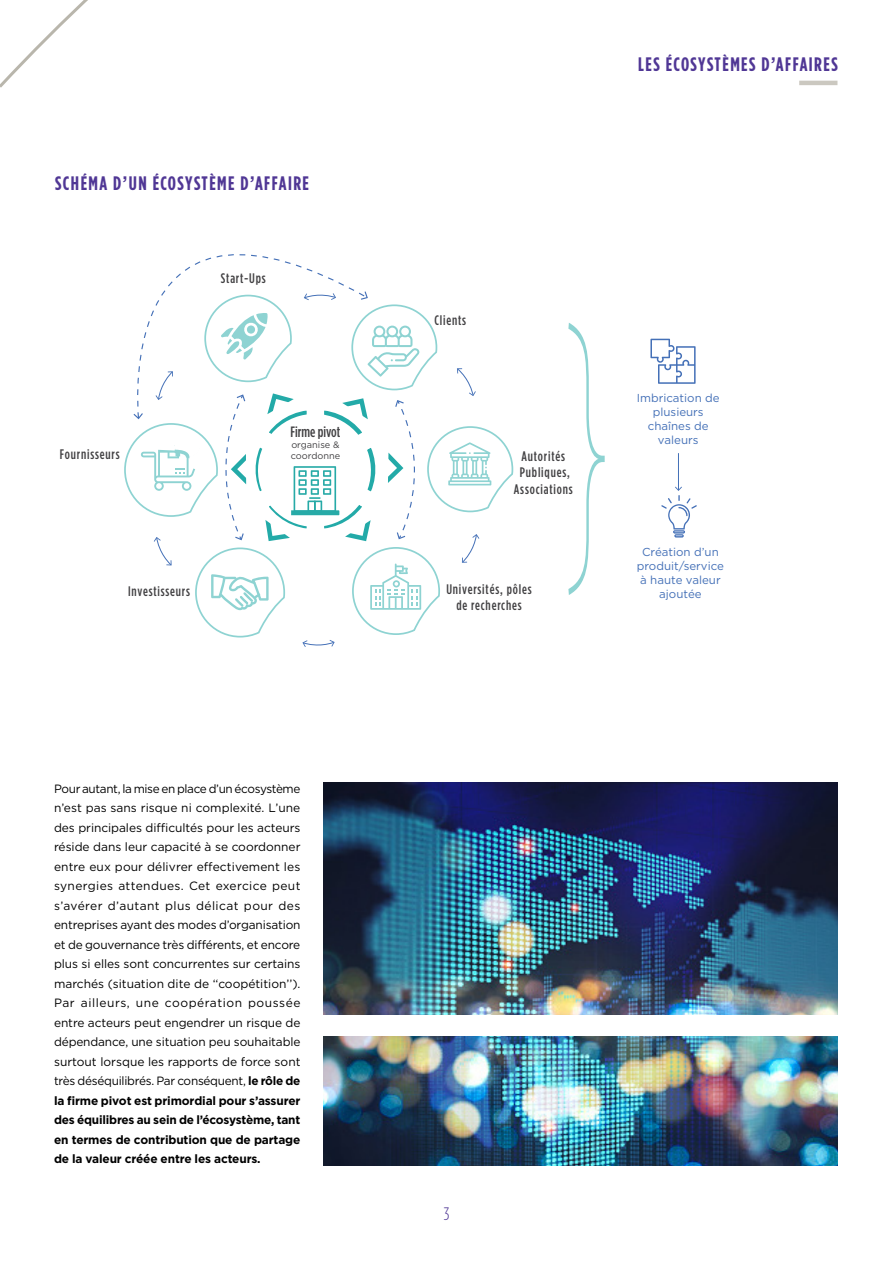
<style>
.page{position:relative;width:893px;height:1263px;background:#fff}
.page>*{position:absolute;margin:0;border:0;box-sizing:border-box;transform-origin:0 0}
.t1{font:700 19.5px "Gotham Condensed";letter-spacing:.075em;color:#503795}
.t2{font:300 18px "Gotham Condensed";color:#503795}
.t3{font:500 15px "Gotham Condensed";color:#414042}
.t4{font:500 13.8px/16.6px "Gotham Condensed";letter-spacing:.06em;color:#414042;text-align:center}
.t5{font:12px/19.5px "Gotham";letter-spacing:-.02em;color:#000;text-align:justify}
.t6{font:11.55px/13.8px "Gotham";color:#4470b7;text-align:center}
.t7{font:9.15px/11.1px "Gotham";color:#414042}
.s1{font-weight:700}
</style>
<div class="page">
<svg style="left:0;top:0;width:88px;height:88px"></svg>
<hr style="left:799px;top:81px;width:38px;height:4px;background:#cbc8c0">
<img style="left:323px;top:782px;width:515px;height:232px">
<img style="left:323px;top:1036px;width:515px;height:129px">
<svg style="left:568px;top:323px;width:37px;height:272px"></svg>
<svg style="left:650px;top:339px;width:46px;height:45px"></svg>
<hr style="left:678px;top:453px;width:1px;height:37px;background:#4470b7">
<svg style="left:661px;top:487px;width:36px;height:50px"></svg>
<svg style="left:164px;top:254px;width:191px;height:37px"></svg>
<svg style="left:124px;top:291px;width:390px;height:356px"></svg>
<h1 class="t1" style="left:55px;top:172px;width:255px">SCHÉMA D’UN ÉCOSYSTÈME D’AFFAIRE</h1>
<p class="t4" style="left:221px;top:269px;width:47px">Start-Ups</p>
<p class="t4" style="left:60px;top:445px;width:61px">Fournisseurs</p>
<p class="t4" style="left:128px;top:583px;width:63px">Investisseurs</p>
<p class="t3" style="left:291px;top:424px;width:51px">Firme pivot</p>
<p class="t7" style="left:291px;top:439px;width:51px">organise &amp; coordonne</p>
<p class="t5" style="left:54px;top:779px;width:248px">Pour autant, la mise en place d’un écosystème n’est pas sans risque ni complexité. L’une des principales difficultés pour les acteurs réside dans leur capacité à se coordonner entre eux pour délivrer effectivement les synergies attendues. Cet exercice peut s’avérer d’autant plus délicat pour des entreprises ayant des modes d’organisation et de gouvernance très différents, et encore plus si elles sont concurrentes sur certains marchés (situation dite de ‘‘coopétition’’).<br>Par ailleurs, une coopération poussée entre acteurs peut engendrer un risque de dépendance, une situation peu souhaitable surtout lorsque les rapports de force sont très déséquilibrés. Par conséquent, <span class="s1">le rôle de la firme pivot est primordial pour s’assurer des équilibres au sein de l’écosystème, tant en termes de contribution que de partage de la valeur créée entre les acteurs.</span></p>
<h1 class="t1" style="left:638px;top:53px;width:201px">LES ÉCOSYSTÈMES D’AFFAIRES</h1>
<p class="t4" style="left:434px;top:311px;width:33px">Clients</p>
<p class="t4" style="left:514px;top:447px;width:60px">Autorités<br>Publiques,<br>Associations</p>
<p class="t4" style="left:446px;top:580px;width:87px">Universités, pôles de recherches</p>
<p class="t6" style="left:637px;top:391px;width:85px">Imbrication de plusieurs chaînes de valeurs</p>
<p class="t6" style="left:637px;top:545px;width:89px">Création d’un produit/service à haute valeur ajoutée</p>
<h2 class="t2" style="left:444px;top:1205px;width:7px">3</h2>
</div>
